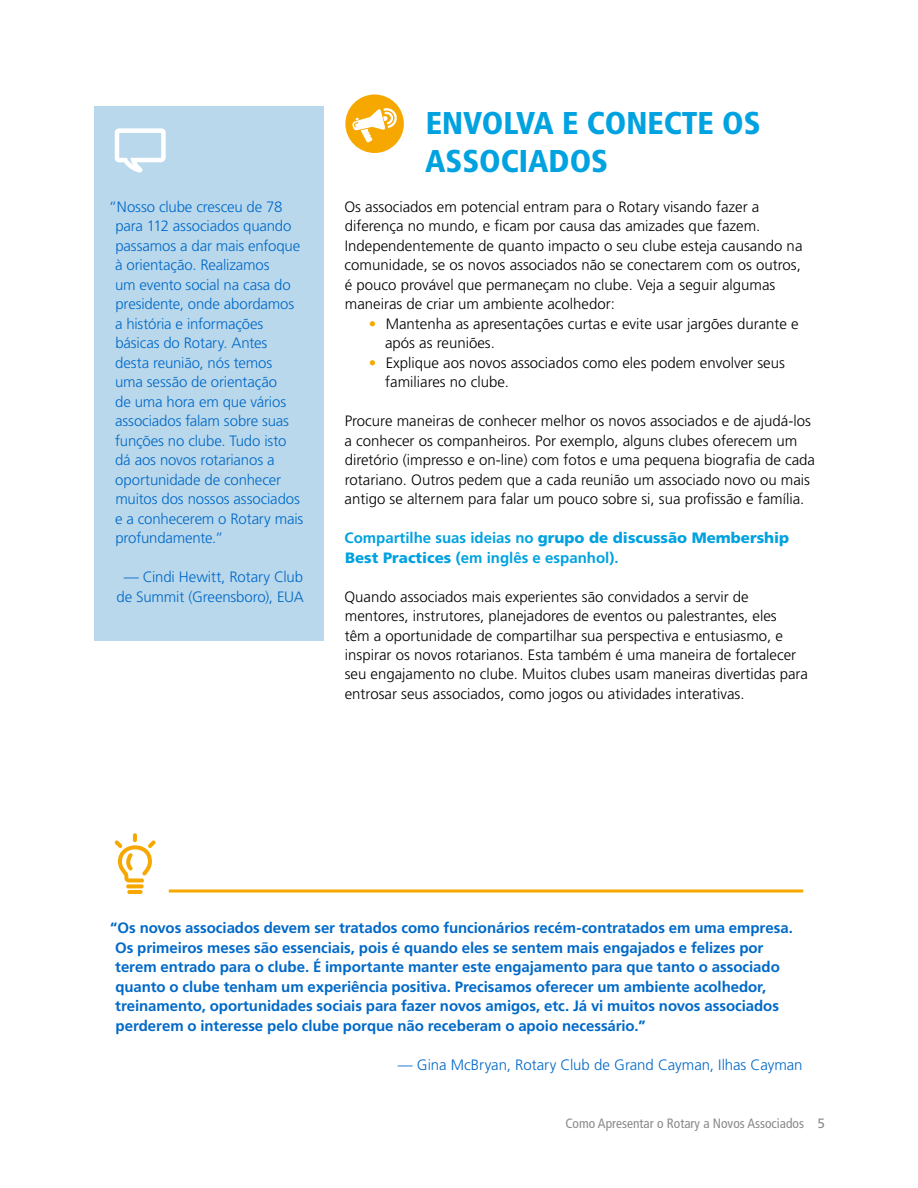
<style>
.page{position:relative;width:918px;height:1188px;background:#fff}
.page>*{position:absolute;margin:0;border:0;box-sizing:border-box;transform-origin:0 0}
.t1{font:900 condensed 31.5px/39px "Frutiger LT Std";color:#00a2e0}
.t2{font:300 15px/19.5px "Frutiger LT Std";color:#000}
.t3{font:300 15px/19.5px "Frutiger LT Std";letter-spacing:-.01em;color:#0069c8}
.t4{font:700 15px/19.5px "Frutiger LT Std";letter-spacing:-.005em;color:#0069c8}
.t5{font:700 15px/19.5px "Frutiger LT Std";color:#00a2e0}
.t6{font:condensed 13.5px "Frutiger LT Std";color:#8a8a8d}
.s1{color:#f7a800}
.s2{font-weight:900}
.s3{font-stretch:normal}
</style>
<div class="page">
<hr style="left:169px;top:890px;width:634px;height:2px;background:#f7a800">
<svg style="left:115px;top:833px;width:41px;height:61px"></svg>
<div style="left:345px;top:94px;width:59px;height:59px;background:#f7a800;border-radius:50%"></div>
<svg style="left:352px;top:108px;width:46px;height:35px"></svg>
<div style="left:94px;top:106px;width:230px;height:534px;background:#bad8eb"></div>
<svg style="left:115px;top:128px;width:51px;height:45px"></svg>
<p class="t3" style="left:115px;top:197px;width:190px;text-indent:-6px">“Nosso clube cresceu de 78 para 112 associados quando passamos a dar mais enfoque à orientação. Realizamos<br>um evento social na casa do presidente, onde abordamos a história e informações básicas do Rotary. Antes desta reunião, nós temos uma sessão de orientação<br>de uma hora em que vários associados falam sobre suas funções no clube. Tudo isto dá aos novos rotarianos a oportunidade de conhecer muitos dos nossos associados e a conhecerem o Rotary mais profundamente.”</p>
<p class="t3" style="left:116px;top:567px;width:189px;text-align:center">— Cindi Hewitt, Rotary Club de Summit (Greensboro), EUA</p>
<h1 class="t1" style="left:425px;top:103px;width:337px">ENVOLVA E CONECTE OS<br>ASSOCIADOS</h1>
<p class="t2" style="left:344px;top:197px;width:460px">Os associados em potencial entram para o Rotary visando fazer a diferença no mundo, e ficam por causa das amizades que fazem.<br>Independentemente de quanto impacto o seu clube esteja causando na comunidade, se os novos associados não se conectarem com os outros, é pouco provável que permaneçam no clube. Veja a seguir algumas maneiras de criar um ambiente acolhedor:</p>
<p class="t2" style="left:385px;top:314px;width:415px;text-indent:-16px"><span class="s1">•</span> Mantenha as apresentações curtas e evite usar jargões durante e após as reuniões.</p>
<p class="t2" style="left:385px;top:353px;width:401px;text-indent:-17px"><span class="s1">•</span> Explique aos novos associados como eles podem envolver seus familiares no clube.</p>
<p class="t2" style="left:345px;top:411px;width:472px">Procure maneiras de conhecer melhor os novos associados e de ajudá-los a conhecer os companheiros. Por exemplo, alguns clubes oferecem um diretório (impresso e on-line) com fotos e uma pequena biografia de cada rotariano. Outros pedem que a cada reunião um associado novo ou mais antigo se alternem para falar um pouco sobre si, sua profissão e família.</p>
<p class="t5" style="left:345px;top:528px;width:446px">Compartilhe suas ideias no <span class="s2">grupo de discussão Membership<br>Best Practices</span> (em inglês e espanhol).</p>
<p class="t2" style="left:344px;top:587px;width:465px">Quando associados mais experientes são convidados a servir de mentores, instrutores, planejadores de eventos ou palestrantes, eles<br>têm a oportunidade de compartilhar sua perspectiva e entusiasmo, e inspirar os novos rotarianos. Esta também é uma maneira de fortalecer seu engajamento no clube. Muitos clubes usam maneiras divertidas para entrosar seus associados, como jogos ou atividades interativas.</p>
<p class="t4" style="left:115px;top:918px;width:679px;text-indent:-5px">“Os novos associados devem ser tratados como funcionários recém-contratados em uma empresa.<br>Os primeiros meses são essenciais, pois é quando eles se sentem mais engajados e felizes por terem entrado para o clube. É importante manter este engajamento para que tanto o associado quanto o clube tenham um experiência positiva. Precisamos oferecer um ambiente acolhedor, treinamento, oportunidades sociais para fazer novos amigos, etc. Já vi muitos novos associados perderem o interesse pelo clube porque não receberam o apoio necessário.”</p>
<p class="t3" style="left:398px;top:1055px;width:406px">— Gina McBryan, Rotary Club de Grand Cayman, Ilhas Cayman</p>
<p class="t6" style="left:565px;top:1115px;width:261px">Como Apresentar o Rotary a Novos Associados <span class="s3">5</span></p>
</div>
